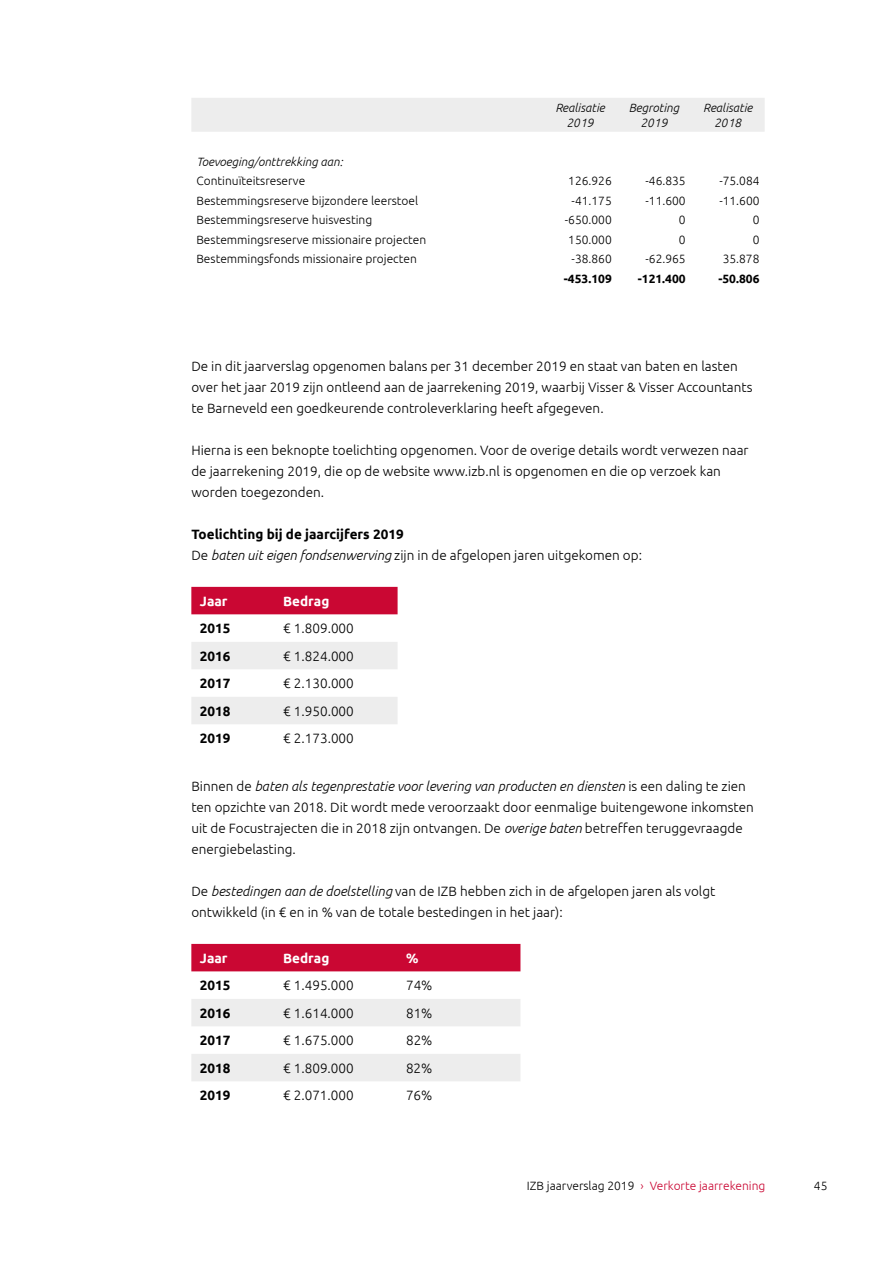
<style>
.page{position:relative;width:893px;height:1263px;background:#fff}
.page>*{position:absolute;margin:0;border:0;box-sizing:border-box;transform-origin:0 0}
.t1{font:300 13.5px/21px "Ubuntu";color:#000}
.t2{font:700 13.5px "Ubuntu";color:#000}
.t3{font:700 13.5px "Ubuntu";color:#fff}
.t4{font:300 12px "Ubuntu";color:#000}
.t5{font:italic 300 12px/14.4px "Ubuntu";color:#000;text-align:center}
.t6{font:300 12px "Ubuntu";color:#ca0733}
.t7{font:700 12px "Ubuntu";color:#000}
.s1{font-weight:700}
.s2{font-style:italic}
.s3{color:#000}
</style>
<div class="page">
<div style="left:191px;top:98px;width:574px;height:34px;background:#ededed"></div>
<div style="left:191px;top:587px;width:207px;height:27px;background:#ca0733"></div>
<svg style="left:191px;top:642px;width:207px;height:82px"></svg>
<div style="left:191px;top:944px;width:329px;height:27px;background:#ca0733"></div>
<svg style="left:191px;top:999px;width:329px;height:82px"></svg>
<p class="t5" style="left:555px;top:100px;width:51px">Realisatie<br>2019</p>
<p class="t5" style="left:629px;top:100px;width:52px">Begroting<br>2019</p>
<p class="t5" style="left:703px;top:100px;width:51px">Realisatie<br>2018</p>
<p class="t5" style="left:196px;top:154px;width:148px">Toevoeging/onttrekking aan:</p>
<p class="t4" style="left:196px;top:174px;width:110px">Continuïteitsreserve</p>
<p class="t4" style="left:568px;top:174px;width:45px">126.926</p>
<p class="t4" style="left:645px;top:174px;width:42px">-46.835</p>
<p class="t4" style="left:719px;top:174px;width:42px">-75.084</p>
<p class="t4" style="left:196px;top:193px;width:223px">Bestemmingsreserve bijzondere leerstoel</p>
<p class="t4" style="left:572px;top:193px;width:42px">-41.175</p>
<p class="t4" style="left:645px;top:193px;width:42px">-11.600</p>
<p class="t4" style="left:719px;top:193px;width:42px">-11.600</p>
<p class="t4" style="left:196px;top:213px;width:177px">Bestemmingsreserve huisvesting</p>
<p class="t4" style="left:565px;top:213px;width:48px">-650.000</p>
<p class="t4" style="left:679px;top:213px;width:8px">0</p>
<p class="t4" style="left:753px;top:213px;width:8px">0</p>
<p class="t4" style="left:196px;top:232px;width:231px">Bestemmingsreserve missionaire projecten</p>
<p class="t4" style="left:568px;top:232px;width:45px">150.000</p>
<p class="t4" style="left:679px;top:232px;width:8px">0</p>
<p class="t4" style="left:753px;top:232px;width:8px">0</p>
<p class="t4" style="left:196px;top:252px;width:222px">Bestemmingsfonds missionaire projecten</p>
<p class="t4" style="left:572px;top:252px;width:42px">-38.860</p>
<p class="t4" style="left:645px;top:252px;width:42px">-62.965</p>
<p class="t4" style="left:723px;top:252px;width:38px">35.878</p>
<p class="t7" style="left:564px;top:271px;width:49px">-453.109</p>
<p class="t7" style="left:638px;top:271px;width:49px">-121.400</p>
<p class="t7" style="left:718px;top:271px;width:43px">-50.806</p>
<p class="t1" style="left:191px;top:355px;width:563px">De in dit jaarverslag opgenomen balans per 31 december 2019 en staat van baten en lasten over het jaar 2019 zijn ontleend aan de jaarrekening 2019, waarbij Visser &amp; Visser Accountants te Barneveld een goedkeurende controleverklaring heeft afgegeven.</p>
<p class="t1" style="left:191px;top:439px;width:559px">Hierna is een beknopte toelichting opgenomen. Voor de overige details wordt verwezen naar de jaarrekening 2019, die op de website www.izb.nl is opgenomen en die op verzoek kan worden toegezonden.</p>
<p class="t1" style="left:191px;top:523px;width:452px"><span class="s1">Toelichting bij de jaarcijfers 2019<br></span>De <span class="s2">baten uit eigen fondsenwerving</span> zijn in de afgelopen jaren uitgekomen op:</p>
<p class="t3" style="left:200px;top:593px;width:29px">Jaar</p>
<p class="t3" style="left:283px;top:593px;width:48px">Bedrag</p>
<p class="t2" style="left:200px;top:620px;width:32px">2015</p>
<p class="t1" style="left:283px;top:618px;width:72px">€ 1.809.000</p>
<p class="t2" style="left:200px;top:648px;width:32px">2016</p>
<p class="t1" style="left:283px;top:645px;width:72px">€ 1.824.000</p>
<p class="t2" style="left:200px;top:675px;width:32px">2017</p>
<p class="t1" style="left:283px;top:673px;width:72px">€ 2.130.000</p>
<p class="t2" style="left:200px;top:703px;width:32px">2018</p>
<p class="t1" style="left:283px;top:700px;width:72px">€ 1.950.000</p>
<p class="t2" style="left:200px;top:730px;width:32px">2019</p>
<p class="t1" style="left:283px;top:728px;width:72px">€ 2.173.000</p>
<p class="t1" style="left:191px;top:775px;width:564px">Binnen de <span class="s2">baten als tegenprestatie voor levering van producten en diensten</span> is een daling te zien ten opzichte van 2018. Dit wordt mede veroorzaakt door eenmalige buitengewone inkomsten uit de Focustrajecten die in 2018 zijn ontvangen. De <span class="s2">overige baten</span> betreffen teruggevraagde energiebelasting.</p>
<p class="t1" style="left:191px;top:880px;width:525px">De <span class="s2">bestedingen aan de doelstelling</span> van de IZB hebben zich in de afgelopen jaren als volgt ontwikkeld (in € en in % van de totale bestedingen in het jaar):</p>
<p class="t3" style="left:200px;top:950px;width:29px">Jaar</p>
<p class="t3" style="left:283px;top:950px;width:48px">Bedrag</p>
<p class="t3" style="left:406px;top:950px;width:14px">%</p>
<p class="t2" style="left:200px;top:977px;width:32px">2015</p>
<p class="t1" style="left:283px;top:975px;width:72px">€ 1.495.000</p>
<p class="t1" style="left:406px;top:975px;width:28px">74%</p>
<p class="t2" style="left:200px;top:1005px;width:32px">2016</p>
<p class="t1" style="left:283px;top:1002px;width:72px">€ 1.614.000</p>
<p class="t1" style="left:406px;top:1002px;width:28px">81%</p>
<p class="t2" style="left:200px;top:1032px;width:32px">2017</p>
<p class="t1" style="left:283px;top:1030px;width:72px">€ 1.675.000</p>
<p class="t1" style="left:406px;top:1030px;width:28px">82%</p>
<p class="t2" style="left:200px;top:1060px;width:32px">2018</p>
<p class="t1" style="left:283px;top:1057px;width:72px">€ 1.809.000</p>
<p class="t1" style="left:406px;top:1057px;width:28px">82%</p>
<p class="t2" style="left:200px;top:1087px;width:32px">2019</p>
<p class="t1" style="left:283px;top:1085px;width:72px">€ 2.071.000</p>
<p class="t1" style="left:406px;top:1085px;width:28px">76%</p>
<p class="t6" style="left:527px;top:1178px;width:240px"><span class="s3">IZB jaarverslag 2019</span> › Verkorte jaarrekening</p>
<p class="t4" style="left:814px;top:1178px;width:15px">45</p>
</div>
